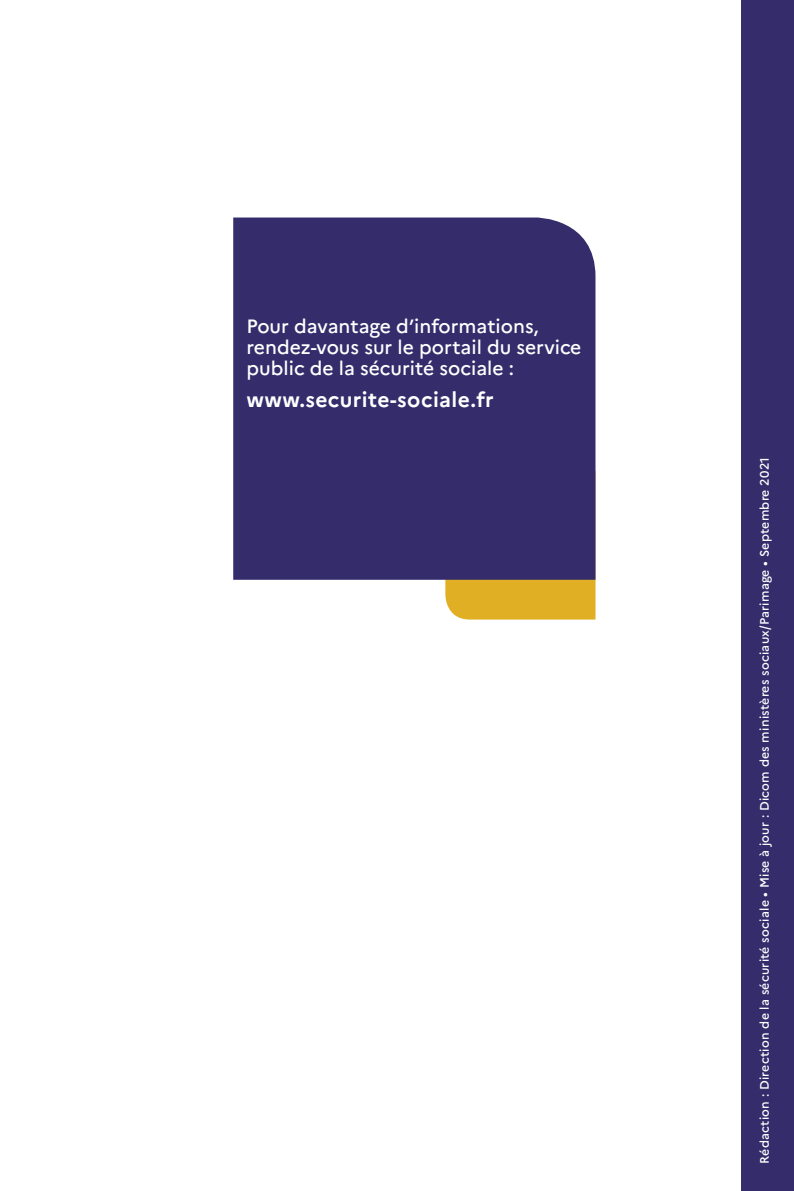
<style>
.page{position:relative;width:794px;height:1191px;background:#fff}
.page>*{position:absolute;margin:0;border:0;box-sizing:border-box;transform-origin:0 0}
.t1{font:700 21px "Marianne";letter-spacing:.02em;color:#fff}
.t2{font:500 19.25px/21px "Marianne";color:#fff}
.t3{font:500 12.25px "Marianne";letter-spacing:.02em;color:#fff}
</style>
<div class="page">
<div style="left:445px;top:580px;width:150px;height:39px;background:#e1af23"></div>
<div style="left:233px;top:217px;width:362px;height:363px;background:#352c6c"></div>
<div style="left:741px;top:0;width:53px;height:1191px;background:#352c6c"></div>
<p class="t2" style="left:247px;top:316px;width:336px">Pour davantage d’informations, rendez-vous sur le portail du service public de la sécurité sociale :</p>
<p class="t1" style="left:247px;top:386px;width:249px">www.securite-sociale.fr</p>
<p class="t3" style="left:757px;top:1163px;width:708px;rotate:-90deg">Rédaction : Direction de la sécurité sociale • Mise à jour : Dicom des ministères sociaux/Parimage • Septembre 2021</p>
</div>
